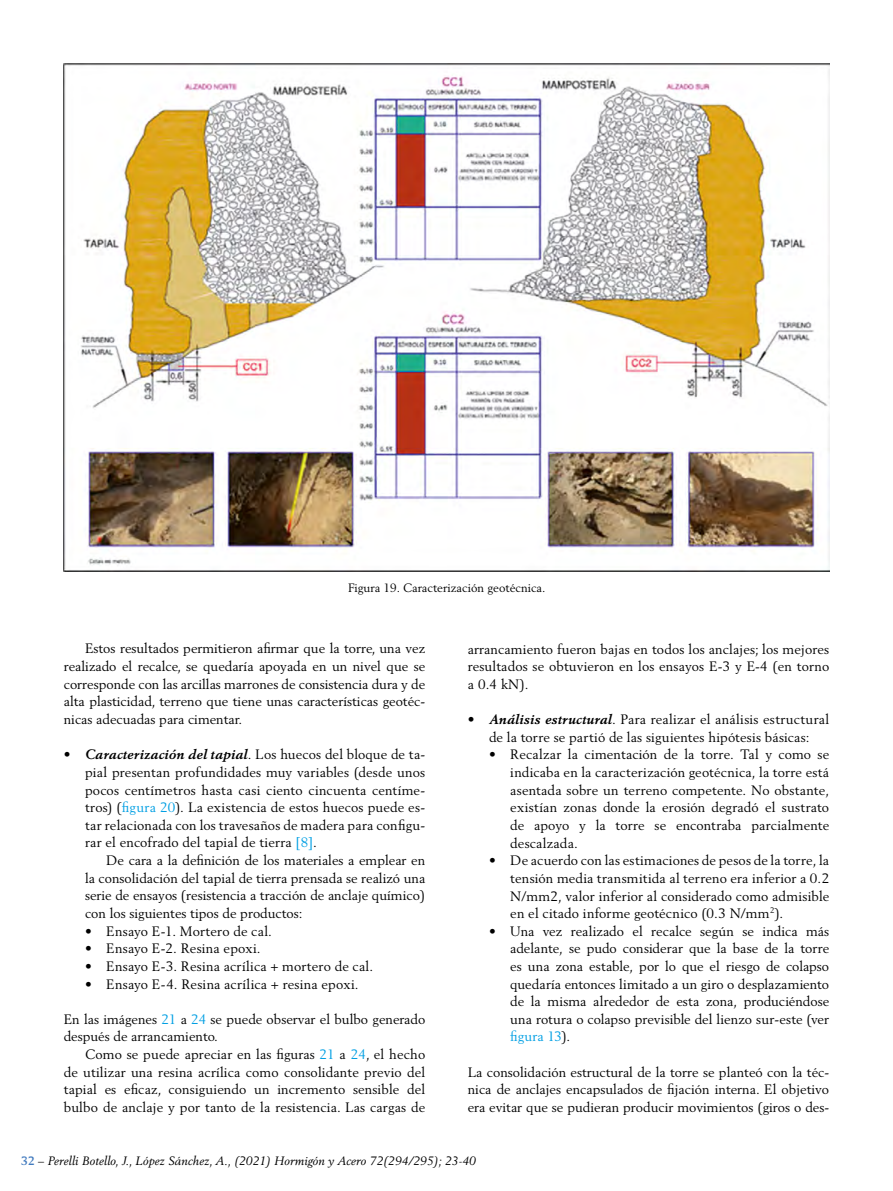
<style>
.page{position:relative;width:893px;height:1191px;background:#fff}
.page>*{position:absolute;margin:0;border:0;box-sizing:border-box;transform-origin:0 0}
.t1{font:13.5px/17.7px "Berling LT Std";letter-spacing:.005em;color:#000;text-align:justify}
.t2{font:italic 12px "Berling LT Std";letter-spacing:.01em;color:#000}
.t3{font:12px "Berling LT Std";color:#000}
.s1{font-weight:700;font-style:italic}
.s2{color:#009fe3}
.s3{font-weight:700;font-style:normal;color:#417abe}
.s4{font-style:normal}
</style>
<div class="page">
<img style="left:64px;top:64px;width:765px;height:507px">
<p class="t3" style="left:348px;top:581px;width:199px">Figura 19. Caracterización geotécnica.</p>
<p class="t1" style="left:64px;top:639px;width:363px;text-indent:21px">Estos resultados permitieron afirmar que la torre, una vez realizado el recalce, se quedaría apoyada en un nivel que se corresponde con las arcillas marrones de consistencia dura y de alta plasticidad, terreno que tiene unas características geotéc&shy;nicas adecuadas para cimentar.</p>
<p class="t1" style="left:85px;top:745px;width:342px;text-indent:-21px">• <span class="s1">Caracterización del tapial</span>. Los huecos del bloque de ta&shy;pial presentan profundidades muy variables (desde unos pocos centímetros hasta casi ciento cincuenta centíme&shy;tros) (<span class="s2">figura 20</span>). La existencia de estos huecos puede es&shy;tar relacionada con los travesaños de madera para configu&shy;rar el encofrado del tapial de tierra <span class="s2">[8]</span>.</p>
<p class="t1" style="left:85px;top:851px;width:342px;text-indent:21px">De cara a la definición de los materiales a emplear en la consolidación del tapial de tierra prensada se realizó una serie de ensayos (resistencia a tracción de anclaje químico) con los siguientes tipos de productos:</p>
<p class="t1" style="left:85px;top:922px;width:188px">• Ensayo E-1. Mortero de cal.</p>
<p class="t1" style="left:85px;top:939px;width:177px">• Ensayo E-2. Resina epoxi.</p>
<p class="t1" style="left:85px;top:957px;width:290px">• Ensayo E-3. Resina acrílica + mortero de cal.</p>
<p class="t1" style="left:85px;top:974px;width:275px">• Ensayo E-4. Resina acrílica + resina epoxi.</p>
<p class="t1" style="left:64px;top:1010px;width:363px">En las imágenes <span class="s2">21</span> a <span class="s2">24</span> se puede observar el bulbo generado después de arrancamiento.</p>
<p class="t1" style="left:64px;top:1045px;width:363px;text-indent:21px">Como se puede apreciar en las figuras <span class="s2">21</span> a <span class="s2">24</span>, el hecho de utilizar una resina acrílica como consolidante previo del tapial es eficaz, consiguiendo un incremento sensible del bulbo de anclaje y por tanto de la resistencia. Las cargas de</p>
<p class="t1" style="left:468px;top:640px;width:363px">arrancamiento fueron bajas en todos los anclajes; los mejores resultados se obtuvieron en los ensayos E-3 y E-4 (en torno a 0.4 kN).</p>
<p class="t1" style="left:468px;top:710px;width:363px;text-align:center">• <span class="s1">Análisis estructural</span>. Para realizar el análisis estructural de la torre se partió de las siguientes hipótesis básicas:</p>
<p class="t1" style="left:510px;top:745px;width:320px;text-indent:-21px">• Recalzar la cimentación de la torre. Tal y como se indicaba en la caracterización geotécnica, la torre está asentada sobre un terreno competente. No obstante, existían zonas donde la erosión degradó el sustrato de apoyo y la torre se encontraba parcialmente descalzada.</p>
<p class="t1" style="left:510px;top:851px;width:320px;text-indent:-21px">• De acuerdo con las estimaciones de pesos de la torre, la tensión media transmitida al terreno era inferior a 0.2<br>N/mm2, valor inferior al considerado como admisible en el citado informe geotécnico (0.3 N/mm<sup>2</sup>).</p>
<p class="t1" style="left:510px;top:922px;width:320px;text-indent:-21px">• Una vez realizado el recalce según se indica más adelante, se pudo considerar que la base de la torre es una zona estable, por lo que el riesgo de colapso quedaría entonces limitado a un giro o desplazamiento de la misma alrededor de esta zona, produciéndose una rotura o colapso previsible del lienzo sur-este (ver <span class="s2">figura 13</span>).</p>
<p class="t1" style="left:468px;top:1063px;width:363px">La consolidación estructural de la torre se planteó con la téc&shy;nica de anclajes encapsulados de fijación interna. El objetivo era evitar que se pudieran producir movimientos (giros o des-</p>
<p class="t2" style="left:21px;top:1153px;width:456px"><span class="s3">32</span> <span class="s4">–</span> Perelli Botello, J., López Sánchez, A., (2021) Hormigón y Acero 72(294/295); 23-40</p>
</div>
